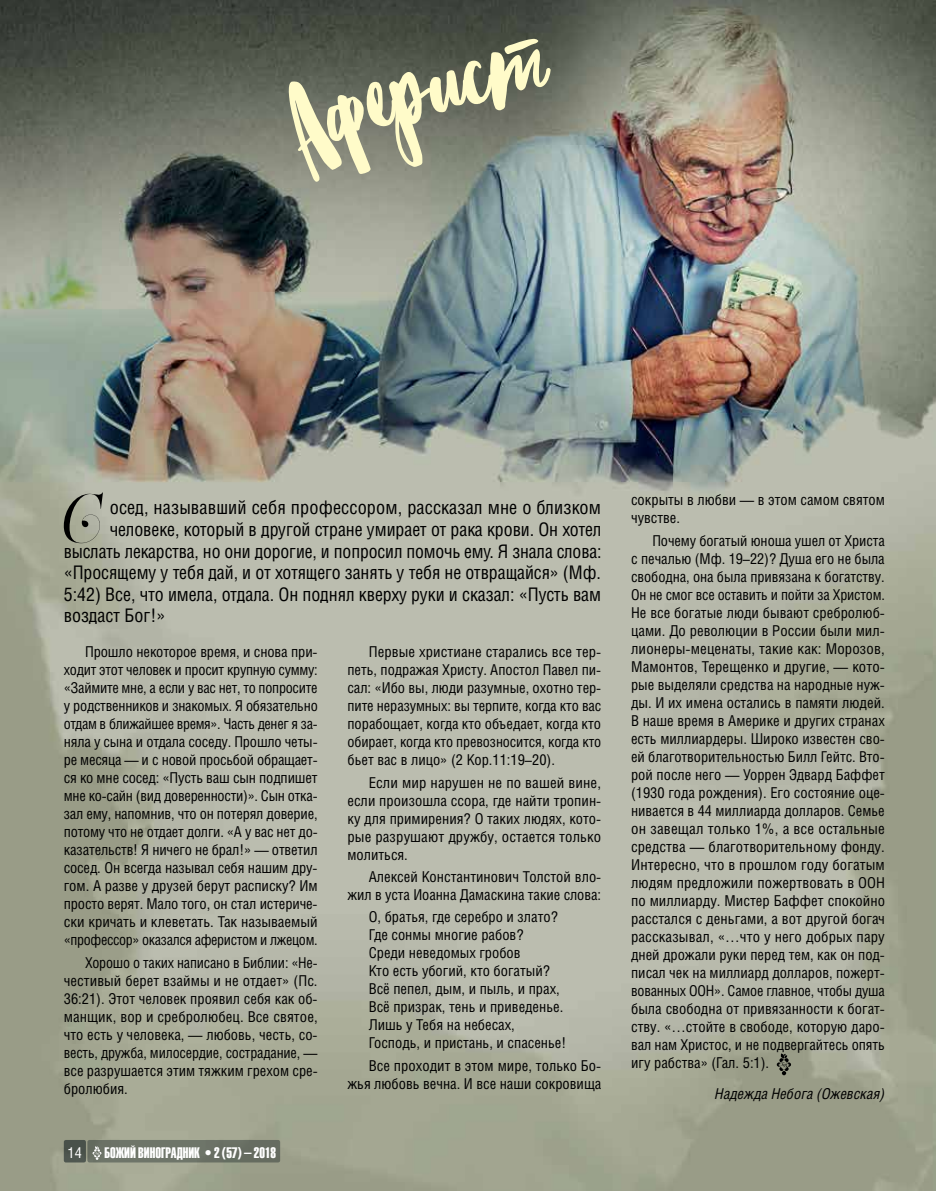
<style>
.page{position:relative;width:936px;height:1191px;background:#fff}
.page>*{position:absolute;margin:0;border:0;box-sizing:border-box;transform-origin:0 0}
.t1{font:61.8px "PF Regal Swash Pro";color:#000}
.t2{font:18px "AG Letterica Condensed C";letter-spacing:-.005em;color:#000}
.t3{font:15px/18px "Helios Cond C";color:#000;text-align:justify}
.t4{font:15px "Helios Extra Compressed C";color:#fff}
.t5{font:italic 15px "Helios Cond C";color:#000}
.t6{font:15px "Helios Cond C";color:#fff}
.s1{font-style:inherit}
</style>
<div class="page">
<img style="left:0;top:0;width:935px;height:1191px">
<svg style="left:776px;top:1053px;width:15px;height:22px"></svg>
<div style="left:87px;top:1140px;width:193px;height:22px;background:#6c7367;border-radius:2px"></div>
<div style="left:64px;top:1140px;width:22px;height:22px;background:#49514a;border-radius:2px"></div>
<svg style="left:92px;top:1146px;width:9px;height:13px"></svg>
<svg style="left:268px;top:37px;width:286px;height:146px;background:#6d7266"></svg>
<h1 class="t1" style="left:61px;top:478px;width:44px">С</h1>
<p class="t2" style="left:110px;top:497px;width:492px">осед, называвший себя профессором, рассказал мне о близком</p>
<p class="t2" style="left:110px;top:518px;width:493px">человеке, который в другой стране умирает от рака крови. Он хотел</p>
<p class="t2" style="left:64px;top:540px;width:539px">выслать лекарства, но они дорогие, и попросил помочь ему. Я знала слова:</p>
<p class="t2" style="left:64px;top:562px;width:538px">«Просящему у тебя дай, и от хотящего занять у тебя не отвращайся» (Мф.</p>
<p class="t2" style="left:64px;top:583px;width:539px">5:42) Все, что имела, отдала. Он поднял кверху руки и сказал: «Пусть вам</p>
<p class="t2" style="left:64px;top:605px;width:103px">воздаст Бог!»</p>
<p class="t3" style="left:64px;top:642px;width:255px;text-indent:21px">Прошло некоторое время, и снова при&shy;ходит этот человек и просит крупную сумму: «Займите мне, а если у вас нет, то попросите у родственников и знакомых. Я обязательно отдам в ближайшее время». Часть денег я за&shy;няла у сына и отдала соседу. Прошло четы&shy;ре месяца — и с новой просьбой обращает&shy;ся ко мне сосед: «Пусть ваш сын подпишет мне ко-сайн (вид доверенности)». Сын отка&shy;зал ему, напомнив, что он потерял доверие, потому что не отдает долги. «А у вас нет до&shy;казательств! Я ничего не брал!» — ответил сосед. Он всегда называл себя нашим дру&shy;гом. А разве у друзей берут расписку? Им просто верят. Мало того, он стал истериче&shy;ски кричать и клеветать. Так называемый «профессор» оказался аферистом и лжецом.</p>
<p class="t3" style="left:64px;top:953px;width:255px;text-indent:21px">Хорошо о таких написано в Библии: «Не&shy;честивый берет взаймы и не отдает» (Пс.<br>36:21). Этот человек проявил себя как об&shy;манщик, вор и сребролюбец. Все святое, что есть у человека, — любовь, честь, со&shy;весть, дружба, милосердие, сострадание, — все разрушается этим тяжким грехом сре&shy;бролюбия.</p>
<p class="t3" style="left:347px;top:642px;width:255px;text-indent:21px">Первые христиане старались все тер&shy;петь, подражая Христу. Апостол Павел пи&shy;сал: «Ибо вы, люди разумные, охотно тер&shy;пите неразумных: вы терпите, когда кто вас порабощает, когда кто объедает, когда кто обирает, когда кто превозносится, когда кто бьет вас в лицо» (2 Кор.11:19–20).</p>
<p class="t3" style="left:347px;top:773px;width:255px;text-indent:21px">Если мир нарушен не по вашей вине, если произошла ссора, где найти тропин&shy;ку для примирения? О таких людях, кото&shy;рые разрушают дружбу, остается только молиться.</p>
<p class="t3" style="left:347px;top:867px;width:255px;text-align:right">Алексей Константинович Толстой вло&shy;жил в уста Иоанна Дамаскина такие слова:</p>
<p class="t3" style="left:369px;top:907px;width:199px;text-align:left">О, братья, где серебро и злато?<br>Где сонмы многие рабов?<br>Среди неведомых гробов<br>Кто есть убогий, кто богатый?<br>Всё пепел, дым, и пыль, и прах,<br>Всё призрак, тень и приведенье.<br>Лишь у Тебя на небесах,<br>Господь, и пристань, и спасенье!</p>
<p class="t3" style="left:347px;top:1056px;width:255px;text-align:right">Все проходит в этом мире, только Бо&shy;жья любовь вечна. И все наши сокровища</p>
<p class="t6" style="left:68px;top:1143px;width:16px">14</p>
<p class="t4" style="left:104px;top:1143px;width:173px">БОЖИЙ ВИНОГРАДНИК <span class="s1">• 2 (57) – 2018</span></p>
<p class="t3" style="left:631px;top:491px;width:255px">сокрыты в любви — в этом самом святом чувстве.</p>
<p class="t3" style="left:631px;top:531px;width:255px;text-indent:21px">Почему богатый юноша ушел от Христа с печалью (Мф. 19–22)? Душа его не была свободна, она была привязана к богатству.<br>Он не смог все оставить и пойти за Христом.<br>Не все богатые люди бывают сребролюб&shy;цами. До революции в России были мил&shy;лионеры-меценаты, такие как: Морозов, Мамонтов, Терещенко и другие, — кото&shy;рые выделяли средства на народные нуж&shy;ды. И их имена остались в памяти людей.<br>В наше время в Америке и других странах есть миллиардеры. Широко известен сво&shy;ей благотворительностью Билл Гейтс. Вто&shy;рой после него — Уоррен Эдвард Баффет (1930 года рождения). Его состояние оце&shy;нивается в 44 миллиарда долларов. Семье он завещал только 1%, а все остальные средства — благотворительному фонду.<br>Интересно, что в прошлом году богатым людям предложили пожертвовать в ООН по миллиарду. Мистер Баффет спокойно расстался с деньгами, а вот другой богач рассказывал, «…что у него добрых пару дней дрожали руки перед тем, как он под&shy;писал чек на миллиард долларов, пожерт&shy;вованных ООН». Самое главное, чтобы душа была свободна от привязанности к богат&shy;ству. «…стойте в свободе, которую даро&shy;вал нам Христос, и не подвергайтесь опять игу рабства» (Гал. 5:1).</p>
<p class="t5" style="left:715px;top:1084px;width:171px">Надежда Небога (Ожевская)</p>
</div>
